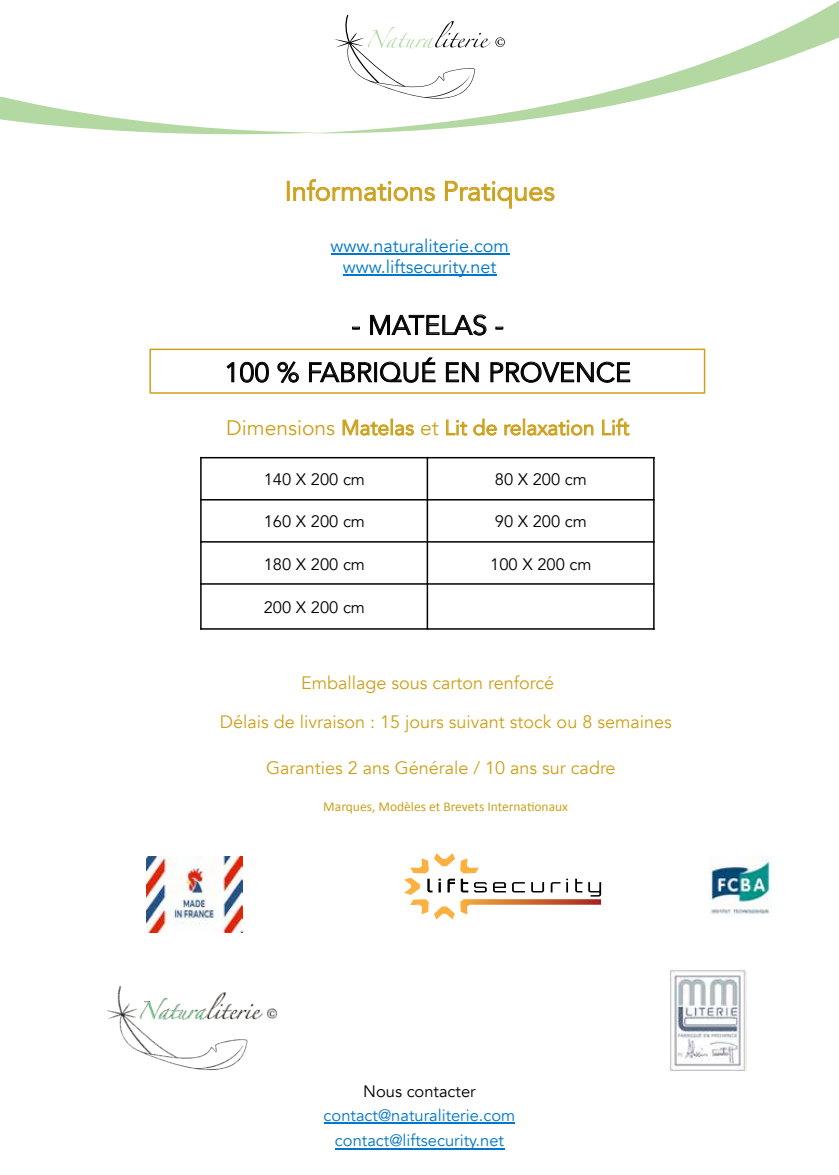
<style>
.page{position:relative;width:839px;height:1175px;background:#fff}
.page>*{position:absolute;margin:0;border:0;box-sizing:border-box;transform-origin:0 0}
.t1{font:27px "Avenir";color:#000}
.t2{font:27px "Avenir";color:#cda11c}
.t3{font:21px "Avenir";color:#cda11c}
.t4{font:18px/39.3px "Avenir";color:#cda11c}
.t5{font:18px/21px "Avenir";color:#0077ca;text-align:center}
.t6{font:16.5px "Avenir";color:#000}
.t7{font:16.5px/25.5px "Avenir";color:#0077ca;text-align:center}
.t8{font:13.5px "Calibri";color:#cda11c}
</style>
<div class="page">
<svg style="left:319px;top:1px;width:519px;height:133px"></svg>
<svg style="left:0;top:97px;width:319px;height:38px"></svg>
<hr style="left:324px;top:1122px;width:191px;height:1px;background:#0077ca">
<hr style="left:335px;top:1147px;width:169px;height:2px;background:#0077ca">
<div style="left:287px;top:181px;width:2px;height:20px;border:1px solid #cda11c"></div>
<svg style="left:293px;top:179px;width:142px;height:22px"></svg>
<svg style="left:445px;top:181px;width:109px;height:28px"></svg>
<svg style="left:352px;top:327px;width:8px;height:2px"></svg>
<svg style="left:370px;top:314px;width:116px;height:21px"></svg>
<svg style="left:495px;top:327px;width:8px;height:2px"></svg>
<hr style="left:331px;top:253px;width:178px;height:2px;background:#0077ca">
<hr style="left:343px;top:274px;width:153px;height:2px;background:#0077ca">
<hr style="left:426px;top:457px;width:2px;height:172px;background:#000">
<hr style="left:200px;top:499px;width:454px;height:1px;background:#000">
<hr style="left:200px;top:541px;width:454px;height:1px;background:#000">
<hr style="left:200px;top:583px;width:454px;height:1px;background:#000">
<hr style="left:200px;top:457px;width:2px;height:172px;background:#000">
<hr style="left:653px;top:457px;width:1px;height:172px;background:#000">
<hr style="left:200px;top:457px;width:454px;height:1px;background:#000">
<hr style="left:200px;top:628px;width:454px;height:1px;background:#000">
<img style="left:669px;top:969px;width:77px;height:102px">
<div style="left:149px;top:348px;width:556px;height:46px;border:2px solid #cda11c"></div>
<svg style="left:226px;top:362px;width:8px;height:20px"></svg>
<svg style="left:240px;top:361px;width:29px;height:22px"></svg>
<svg style="left:277px;top:361px;width:22px;height:22px"></svg>
<svg style="left:309px;top:362px;width:63px;height:20px"></svg>
<div style="left:374px;top:362px;width:3px;height:20px;border:1px solid #000"></div>
<svg style="left:380px;top:357px;width:55px;height:26px"></svg>
<svg style="left:445px;top:362px;width:34px;height:20px"></svg>
<svg style="left:490px;top:361px;width:140px;height:22px"></svg>
<svg style="left:342px;top:419px;width:72px;height:16px"></svg>
<svg style="left:446px;top:419px;width:21px;height:16px"></svg>
<svg style="left:473px;top:418px;width:24px;height:17px"></svg>
<svg style="left:504px;top:419px;width:89px;height:16px"></svg>
<svg style="left:602px;top:418px;width:27px;height:17px"></svg>
<svg style="left:404px;top:853px;width:197px;height:66px"></svg>
<img style="left:709px;top:856px;width:63px;height:60px">
<img style="left:107px;top:986px;width:171px;height:84px">
<img style="left:146px;top:856px;width:96px;height:76px">
<div style="left:309px;top:0;width:220px;height:108px;background:#fff"></div>
<svg style="left:334px;top:15px;width:171px;height:84px"></svg>
<h1 class="t2" style="left:285px;top:175px;width:272px">Informations Pratiques</h1>
<p class="t5" style="left:330px;top:235px;width:180px">www.naturaliterie.com www.liftsecurity.net</p>
<h1 class="t1" style="left:351px;top:309px;width:154px">- MATELAS -</h1>
<h1 class="t1" style="left:224px;top:356px;width:408px">100 % FABRIQUÉ EN PROVENCE</h1>
<p class="t3" style="left:226px;top:415px;width:404px">Dimensions Matelas et Lit de relaxation Lift</p>
<p class="t6" style="left:264px;top:470px;width:103px">140 X 200 cm</p>
<p class="t6" style="left:495px;top:470px;width:94px">80 X 200 cm</p>
<p class="t6" style="left:264px;top:512px;width:103px">160 X 200 cm</p>
<p class="t6" style="left:495px;top:512px;width:94px">90 X 200 cm</p>
<p class="t6" style="left:264px;top:554px;width:103px">180 X 200 cm</p>
<p class="t6" style="left:490px;top:554px;width:103px">100 X 200 cm</p>
<p class="t6" style="left:264px;top:597px;width:103px">200 X 200 cm</p>
<p class="t4" style="left:220px;top:663px;width:453px;text-indent:81px">Emballage sous carton renforcé<br>Délais de livraison : 15 jours suivant stock ou 8 semaines</p>
<p class="t4" style="left:266px;top:748px;width:351px">Garanties 2 ans Générale / 10 ans sur cadre</p>
<p class="t8" style="left:323px;top:797px;width:246px">Marques, Modèles et Brevets Interna3onaux</p>
<p class="t6" style="left:363px;top:1081px;width:114px">Nous contacter</p>
<p class="t7" style="left:323px;top:1102px;width:193px">contact@naturaliterie.com contact@liftsecurity.net</p>
</div>
